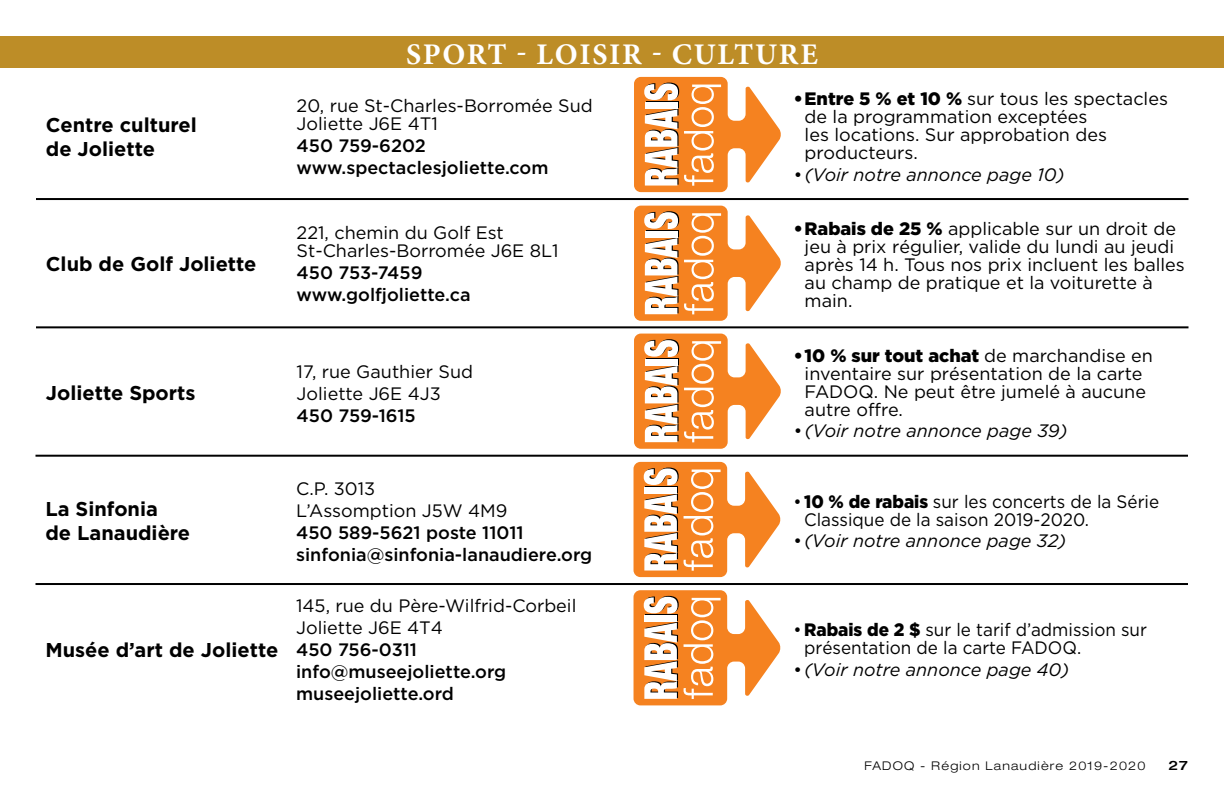
<style>
.page{position:relative;width:1224px;height:792px;background:#fff}
.page>*{position:absolute;margin:0;border:0;box-sizing:border-box;transform-origin:0 0}
.t1{font:700 30px "Minion Pro";letter-spacing:.06em;color:#fff}
.t2{font:700 20px/24px "Gotham HTF";color:#000}
.t3{font:18px/18px "Gotham HTF";color:#000}
.t4{font:500 18px/22px "Gotham HTF";color:#000}
.t5{font:18px/18px "Gotham HTF";color:#000;scale:.95 1}
.t6{font:italic 18px "Gotham HTF";color:#000}
.t7{font:500 expanded 13px "Helvetica Neue LT Std";color:#000}
.t8{font:300 expanded 12px "Helvetica Neue LT Std";letter-spacing:.1em;color:#000}
.s1{font-weight:900}
.s2{font-style:normal}
</style>
<div class="page">
<div style="left:0;top:36px;width:1224px;height:32px;background:#bd8d27"></div>
<svg style="left:634px;top:77px;width:147px;height:115px"></svg>
<svg style="left:634px;top:206px;width:147px;height:115px"></svg>
<hr style="left:36px;top:198px;width:1152px;height:2px;background:#000">
<hr style="left:36px;top:326px;width:1152px;height:2px;background:#000">
<hr style="left:36px;top:455px;width:1152px;height:2px;background:#000">
<hr style="left:36px;top:583px;width:1152px;height:2px;background:#000">
<svg style="left:634px;top:334px;width:147px;height:115px"></svg>
<svg style="left:634px;top:462px;width:147px;height:115px"></svg>
<svg style="left:634px;top:590px;width:147px;height:115px"></svg>
<p class="t2" style="left:46px;top:112px;width:152px">Centre culturel de Joliette</p>
<p class="t2" style="left:46px;top:252px;width:212px">Club de Golf Joliette</p>
<p class="t2" style="left:46px;top:381px;width:151px">Joliette Sports</p>
<p class="t2" style="left:45px;top:497px;width:146px">La Sinfonia<br>de Lanaudière</p>
<p class="t2" style="left:45px;top:637px;width:234px">Musée d’art de Joliette</p>
<h1 class="t1" style="left:406px;top:33px;width:413px">SPORT - LOISIR - CULTURE</h1>
<p class="t3" style="left:297px;top:96px;width:298px">20, rue St-Charles-Borromée Sud<br>Joliette J6E 4T1</p>
<p class="t4" style="left:297px;top:134px;width:253px">450 759-6202 www.spectaclesjoliette.com</p>
<p class="t3" style="left:297px;top:224px;width:264px">221, chemin du Golf Est<br>St-Charles-Borromée J6E 8L1</p>
<p class="t4" style="left:297px;top:262px;width:175px">450 753-7459 www.golfjoliette.ca</p>
<p class="t3" style="left:297px;top:360px;width:178px;line-height:22px">17, rue Gauthier Sud<br>Joliette J6E 4J3</p>
<p class="t4" style="left:297px;top:404px;width:121px">450 759-1615</p>
<p class="t3" style="left:296px;top:477px;width:213px;line-height:22px">C.P. 3013<br>L’Assomption J5W 4M9</p>
<p class="t4" style="left:296px;top:521px;width:298px">450 589-5621 poste 11011 sinfonia@sinfonia-lanaudiere.org</p>
<p class="t3" style="left:296px;top:595px;width:282px;line-height:22px">145, rue du Père-Wilfrid-Corbeil<br>Joliette J6E 4T4</p>
<p class="t4" style="left:296px;top:639px;width:212px">450 756-0311 info@museejoliette.org museejoliette.ord</p>
<p class="t3" style="left:805px;top:89px;width:365px;text-indent:-11px"><span class="s1">•Entre 5 % et 10 %</span> sur tous les spectacles de la programmation exceptées<br>les locations. Sur approbation des producteurs.</p>
<p class="t6" style="left:794px;top:164px;width:272px"><span class="s2">•</span> (Voir notre annonce page 10)</p>
<p class="t3" style="left:805px;top:219px;width:382px;text-indent:-11px"><span class="s1">•Rabais de 25 %</span> applicable sur un droit de jeu à prix régulier, valide du lundi au jeudi après 14 h. Tous nos prix incluent les balles au champ de pratique et la voiturette à main.</p>
<p class="t3" style="left:805px;top:346px;width:350px;text-indent:-11px"><span class="s1">•10 % sur tout achat</span> de marchandise en inventaire sur présentation de la carte<br>FADOQ. Ne peut être jumelé à aucune autre offre.</p>
<p class="t6" style="left:794px;top:421px;width:275px"><span class="s2">•</span> (Voir notre annonce page 39)</p>
<p class="t5" style="left:804px;top:492px;width:375px;text-indent:-11px">• <span class="s1">10 % de rabais</span> sur les concerts de la Série<br>Classique de la saison 2019-2020.</p>
<p class="t6" style="left:793px;top:531px;width:274px"><span class="s2">•</span> (Voir notre annonce page 32)</p>
<p class="t5" style="left:804px;top:621px;width:362px;text-indent:-11px">• <span class="s1">Rabais de 2 $</span> sur le tarif d’admission sur présentation de la carte FADOQ.</p>
<p class="t6" style="left:793px;top:659px;width:277px"><span class="s2">•</span> (Voir notre annonce page 40)</p>
<p class="t8" style="left:864px;top:758px;width:283px">FADOQ - Région Lanaudière 2019-2020</p>
<p class="t7" style="left:1168px;top:757px;width:21px">27</p>
</div>
